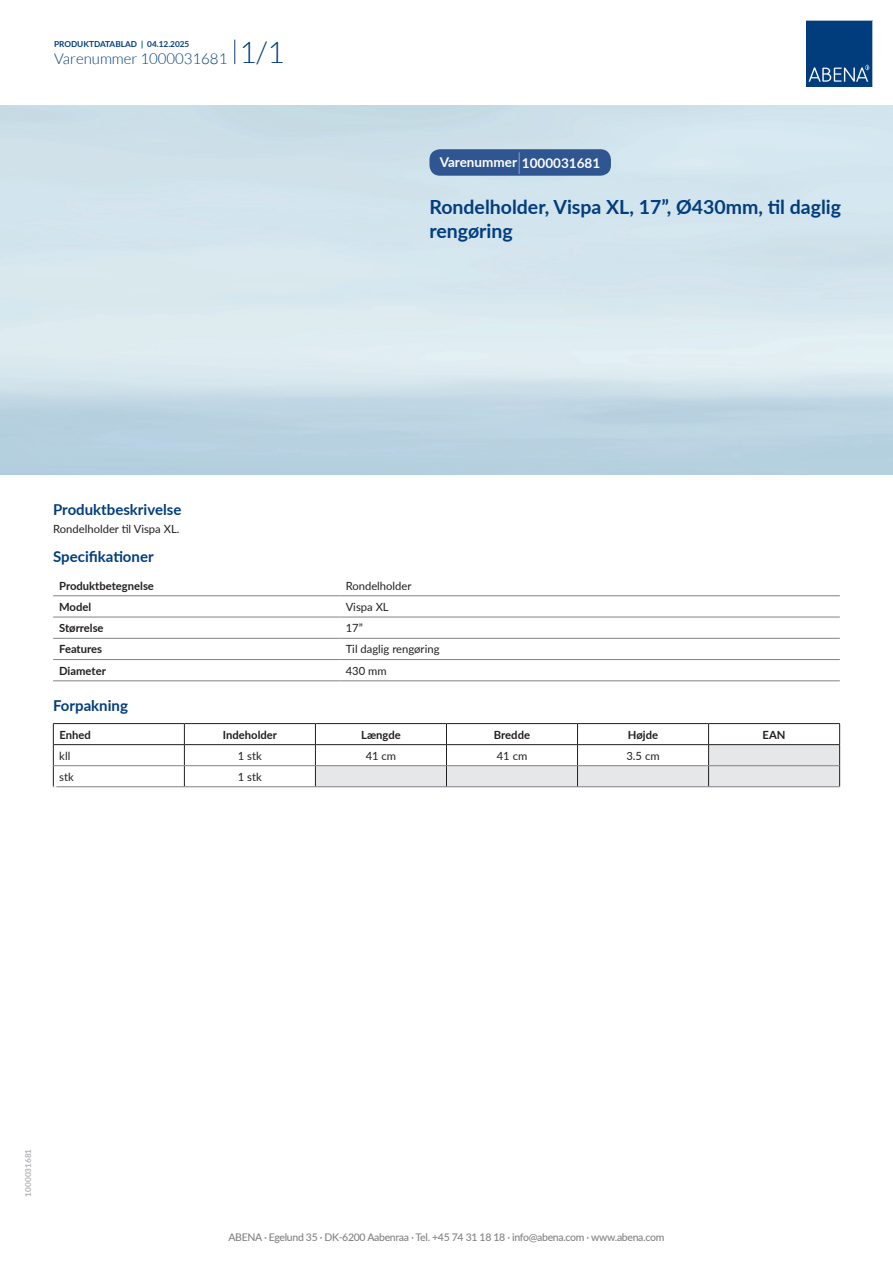
<style>
.page{position:relative;width:893px;height:1263px;background:#fff}
.page>*{position:absolute;margin:0;border:0;box-sizing:border-box;transform-origin:0 0}
.t1{font:700 19.5px/24px "Lato";color:#013d7d}
.t2{font:700 15px "Lato";color:#013d7d}
.t3{font:300 15px "Lato";color:#013d7d}
.t4{font:700 13.5px "Lato";color:#fff}
.t5{font:11.25px "Lato";color:#231f20}
.t6{font:700 11.25px "Lato";color:#231f20}
.t7{font:500 10.5px "Lato";letter-spacing:-.03em;color:#808285}
.t8{font:700 10.5px "Lato";color:#fff}
.t9{font:700 8.25px "Lato";color:#013d7d}
.t10{font:700 8.25px "Lato";color:#b2b3b7}
.s1{font-size:30px}
.s2{font-size:22.95px}
</style>
<div class="page">
<svg style="left:235px;top:40px;width:1px;height:24px"></svg>
<svg style="left:806px;top:20px;width:67px;height:67px;background:#144b86"></svg>
<hr style="left:53px;top:595px;width:287px;height:1px;background:#808285">
<hr style="left:340px;top:595px;width:500px;height:1px;background:#808285">
<hr style="left:53px;top:617px;width:287px;height:1px;background:#808285">
<hr style="left:340px;top:617px;width:500px;height:1px;background:#808285">
<hr style="left:53px;top:638px;width:287px;height:1px;background:#808285">
<hr style="left:340px;top:638px;width:500px;height:1px;background:#808285">
<hr style="left:53px;top:659px;width:287px;height:1px;background:#808285">
<hr style="left:340px;top:659px;width:500px;height:1px;background:#808285">
<hr style="left:53px;top:680px;width:287px;height:1px;background:#808285">
<hr style="left:340px;top:680px;width:500px;height:1px;background:#808285">
<hr style="left:53px;top:723px;width:131px;height:1px;background:#231f20">
<hr style="left:184px;top:723px;width:131px;height:1px;background:#231f20">
<hr style="left:315px;top:723px;width:131px;height:1px;background:#231f20">
<hr style="left:446px;top:723px;width:131px;height:1px;background:#231f20">
<hr style="left:577px;top:723px;width:132px;height:1px;background:#231f20">
<hr style="left:709px;top:723px;width:131px;height:1px;background:#231f20">
<hr style="left:53px;top:744px;width:131px;height:1px;background:#231f20">
<hr style="left:184px;top:744px;width:131px;height:1px;background:#231f20">
<svg style="left:53px;top:724px;width:1px;height:62px"></svg>
<svg style="left:184px;top:724px;width:1px;height:62px"></svg>
<svg style="left:315px;top:724px;width:525px;height:62px"></svg>
<hr style="left:54px;top:765px;width:130px;height:1px;background:#808285">
<hr style="left:184px;top:765px;width:131px;height:1px;background:#808285">
<hr style="left:315px;top:765px;width:131px;height:1px;background:#808285">
<hr style="left:446px;top:765px;width:131px;height:1px;background:#808285">
<hr style="left:577px;top:765px;width:132px;height:1px;background:#808285">
<hr style="left:709px;top:765px;width:130px;height:1px;background:#808285">
<hr style="left:53px;top:786px;width:131px;height:1px;background:#808285">
<hr style="left:184px;top:786px;width:131px;height:1px;background:#808285">
<hr style="left:315px;top:786px;width:131px;height:1px;background:#808285">
<hr style="left:446px;top:786px;width:131px;height:1px;background:#808285">
<hr style="left:577px;top:786px;width:132px;height:1px;background:#808285">
<hr style="left:709px;top:786px;width:131px;height:1px;background:#808285">
<div style="left:429px;top:149px;width:182px;height:27px;background:#305691;border-radius:10px"></div>
<p class="t9" style="left:54px;top:37px;width:137px">PRODUKTDATABLAD | 04.12.2025</p>
<h2 class="t3" style="left:54px;top:50px;width:232px">Varenummer 1000031681 <span class="s1">1/1</span></h2>
<p class="t4" style="left:440px;top:153px;width:162px">Varenummer <span class="s2">|</span> 1000031681</p>
<h1 class="t1" style="left:429px;top:194px;width:413px">Rondelholder, Vispa XL, 17”, Ø430mm, til daglig rengøring</h1>
<h2 class="t2" style="left:53px;top:498px;width:130px">Produktbeskrivelse</h2>
<p class="t5" style="left:53px;top:521px;width:128px">Rondelholder til Vispa XL.</p>
<h2 class="t2" style="left:53px;top:546px;width:102px">Specifikationer</h2>
<p class="t6" style="left:59px;top:577px;width:96px">Produktbetegnelse</p>
<p class="t5" style="left:346px;top:577px;width:67px">Rondelholder</p>
<p class="t6" style="left:59px;top:598px;width:34px">Model</p>
<p class="t5" style="left:346px;top:599px;width:45px">Vispa XL</p>
<p class="t6" style="left:59px;top:620px;width:46px">Størrelse</p>
<p class="t5" style="left:346px;top:620px;width:19px">17”</p>
<p class="t6" style="left:59px;top:641px;width:45px">Features</p>
<p class="t5" style="left:346px;top:641px;width:95px">Til daglig rengøring</p>
<p class="t6" style="left:59px;top:662px;width:48px">Diameter</p>
<p class="t5" style="left:346px;top:662px;width:42px">430 mm</p>
<h2 class="t2" style="left:53px;top:694px;width:76px">Forpakning</h2>
<p class="t6" style="left:59px;top:726px;width:33px">Enhed</p>
<p class="t6" style="left:223px;top:726px;width:56px">Indeholder</p>
<p class="t6" style="left:361px;top:726px;width:41px">Længde</p>
<p class="t6" style="left:494px;top:726px;width:38px">Bredde</p>
<p class="t6" style="left:628px;top:726px;width:32px">Højde</p>
<p class="t6" style="left:763px;top:726px;width:24px">EAN</p>
<p class="t5" style="left:59px;top:747px;width:13px">kll</p>
<p class="t5" style="left:238px;top:747px;width:26px">1 stk</p>
<p class="t5" style="left:366px;top:747px;width:32px">41 cm</p>
<p class="t5" style="left:497px;top:747px;width:32px">41 cm</p>
<p class="t5" style="left:626px;top:747px;width:35px">3.5 cm</p>
<p class="t5" style="left:59px;top:769px;width:16px">stk</p>
<p class="t5" style="left:238px;top:769px;width:26px">1 stk</p>
<p class="t8" style="left:53px;top:782px;width:6px">*</p>
<p class="t10" style="left:22px;top:1196px;width:49px;rotate:-90deg">1000031681</p>
<p class="t7" style="left:228px;top:1230px;width:437px">ABENA · Egelund 35 · DK-6200 Aabenraa · Tel. +45 74 31 18 18 · info@abena.com · www.abena.com</p>
</div>
